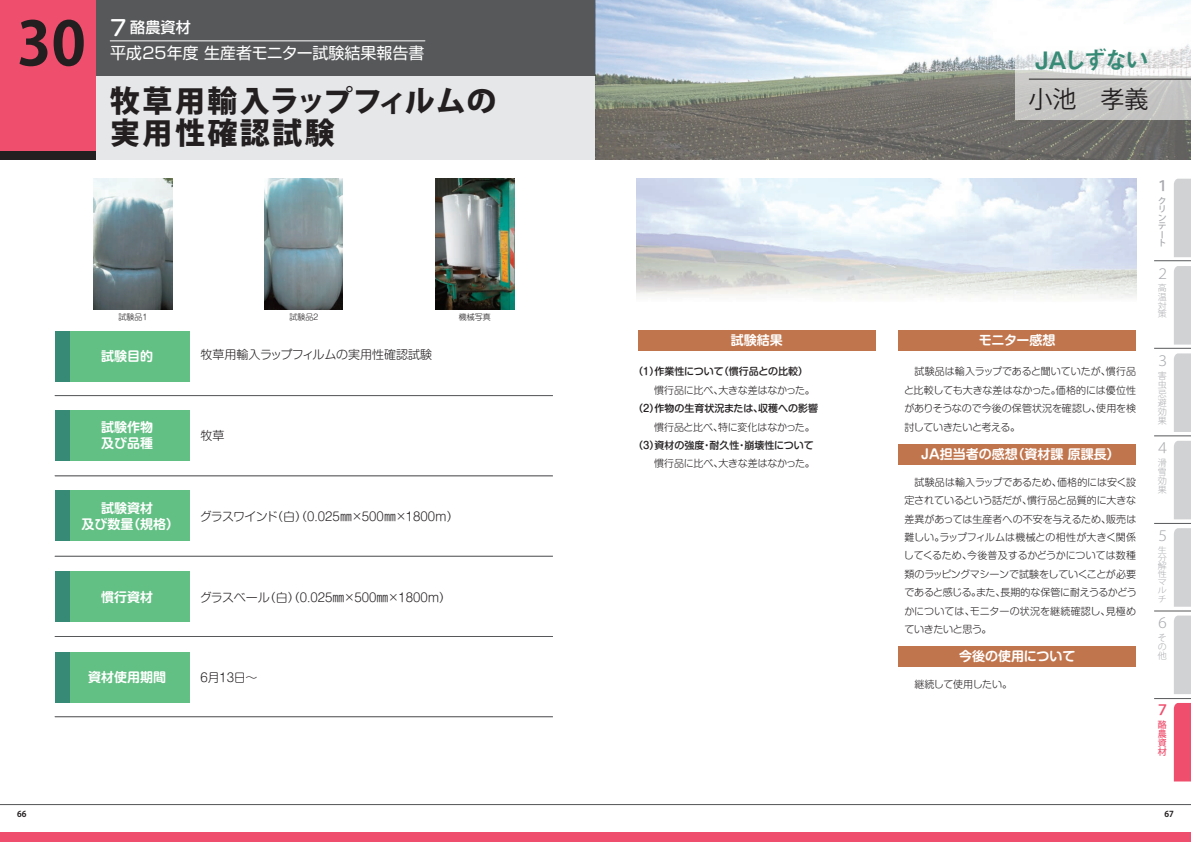
<style>
.page{position:relative;width:1191px;height:842px;background:#fff}
.page>*{position:absolute;margin:0;border:0;box-sizing:border-box;transform-origin:0 0}
.t1{font:700 60px "Koz Go Pro";color:#231f20}
.t2{font:800 30px/32px "Koz Go Pro";letter-spacing:.08em;color:#231f20}
.t3{font:24px "Midashi Go Pro MB31";letter-spacing:-.13em;color:#378b76}
.t4{font:24px "Koz Go Pro";color:#231f20}
.t5{font:16px "Soft Go Std";color:#fff}
.t6{font:500 15.2px "Soft Go Std";color:#fff}
.t7{font:300 14.2px "Koz Go Pro";color:#a8a9ad}
.t8{font:500 14.2px "Koz Go Pro";color:#a8a9ad}
.t9{font:500 14.2px "Koz Go Pro";color:#ef4e6d}
.t10{font:700 13px/16px "Shin M Go Pro De";color:#fff}
.t11{font:300 12px "Shin M Go Pro";color:#231f20}
.t12{font:300 10px/18.4px "Shin M Go Pro";letter-spacing:-.02em;color:#231f20;text-align:justify}
.t13{font:500 10px "Shin M Go Pro";color:#231f20}
.t14{font:300 9px/9px "Koz Go Pro";color:#a8a9ad;text-align:justify}
.t15{font:500 9px/9px "Koz Go Pro";color:#ef4e6d;text-align:justify}
.t16{font:500 8.6px/8.6px "Koz Go Pro";color:#a8a9ad;scale:1.05 1}
.t17{font:300 8.6px/8.6px "Koz Go Pro";color:#a8a9ad;text-align:justify;scale:1.04 1}
.t18{font:700 8.2px "Koz Go Pro";color:#231f20}
.t19{font:300 8.1px/8.1px "Koz Go Pro";color:#a8a9ad;text-align:justify;scale:1.11 1}
.t20{font:300 8px "Shin M Go Pro";color:#231f20}
.s1{font-size:21.5px}
</style>
<div class="page">
<div style="left:0;top:76px;width:595px;height:84px;background:#e6e7e9"></div>
<div style="left:0;top:833px;width:1191px;height:9px;background:#ef4e6d"></div>
<hr style="left:0;top:804px;width:1191px;height:1px;background:#57585a">
<hr style="left:55px;top:395px;width:498px;height:1px;background:#57585a">
<hr style="left:55px;top:476px;width:498px;height:1px;background:#57585a">
<hr style="left:55px;top:556px;width:498px;height:1px;background:#57585a">
<hr style="left:55px;top:636px;width:498px;height:1px;background:#57585a">
<hr style="left:55px;top:717px;width:498px;height:1px;background:#57585a">
<div style="left:67px;top:571px;width:123px;height:50px;background:#63c084"></div>
<div style="left:55px;top:571px;width:14px;height:50px;background:#378b76"></div>
<div style="left:67px;top:652px;width:123px;height:51px;background:#63c084"></div>
<div style="left:55px;top:652px;width:14px;height:51px;background:#378b76"></div>
<div style="left:638px;top:330px;width:237px;height:20px;background:#c1754d"></div>
<div style="left:898px;top:330px;width:238px;height:20px;background:#c1754d"></div>
<div style="left:898px;top:444px;width:238px;height:20px;background:#c1754d"></div>
<div style="left:898px;top:646px;width:238px;height:20px;background:#c1754d"></div>
<div style="left:0;top:0;width:595px;height:76px;background:#57585a"></div>
<img style="left:636px;top:178px;width:500px;height:120px">
<div style="left:0;top:0;width:96px;height:160px;background:#ef4e6d"></div>
<img style="left:595px;top:0;width:596px;height:160px">
<svg style="left:1015px;top:38px;width:176px;height:82px"></svg>
<hr style="left:1029px;top:79px;width:162px;height:1px;background:#231f20">
<div style="left:67px;top:331px;width:123px;height:51px;background:#63c084"></div>
<div style="left:55px;top:331px;width:14px;height:51px;background:#378b76"></div>
<div style="left:67px;top:410px;width:123px;height:51px;background:#63c084"></div>
<div style="left:55px;top:410px;width:14px;height:51px;background:#378b76"></div>
<div style="left:67px;top:490px;width:123px;height:51px;background:#63c084"></div>
<div style="left:55px;top:490px;width:14px;height:51px;background:#378b76"></div>
<svg style="left:1174px;top:179px;width:17px;height:78px"></svg>
<svg style="left:1174px;top:266px;width:17px;height:79px"></svg>
<svg style="left:1174px;top:353px;width:17px;height:79px"></svg>
<svg style="left:1174px;top:441px;width:17px;height:78px"></svg>
<svg style="left:1174px;top:615px;width:17px;height:79px"></svg>
<svg style="left:1174px;top:528px;width:17px;height:79px"></svg>
<svg style="left:1173px;top:703px;width:18px;height:78px"></svg>
<hr style="left:1154px;top:261px;width:37px;height:1px;background:#57585a">
<hr style="left:1154px;top:348px;width:37px;height:1px;background:#57585a">
<hr style="left:1154px;top:436px;width:37px;height:1px;background:#57585a">
<hr style="left:1154px;top:523px;width:37px;height:1px;background:#57585a">
<hr style="left:1154px;top:611px;width:37px;height:1px;background:#57585a">
<hr style="left:1154px;top:698px;width:37px;height:1px;background:#57585a">
<div style="left:0;top:151px;width:96px;height:9px;background:#231f20"></div>
<img style="left:94px;top:178px;width:78px;height:132px">
<img style="left:435px;top:178px;width:79px;height:132px">
<img style="left:265px;top:178px;width:78px;height:132px">
<hr style="left:110px;top:40px;width:315px;height:1px;background:#fff">
<h1 class="t1" style="left:17px;top:5px;width:70px">30</h1>
<h3 class="t6" style="left:110px;top:17px;width:82px"><span class="s1">7</span> 酪農資材</h3>
<h3 class="t5" style="left:110px;top:42px;width:316px">平成２５年度 生産者モニター試験結果報告書</h3>
<h2 class="t2" style="left:110px;top:87px;width:388px">牧草用輸入ラップフィルムの実用性確認試験</h2>
<p class="t20" style="left:119px;top:311px;width:32px">試験品１</p>
<p class="t20" style="left:289px;top:311px;width:32px">試験品２</p>
<p class="t20" style="left:459px;top:311px;width:33px">機械写真</p>
<h3 class="t10" style="left:101px;top:346px;width:53px">試験目的</h3>
<h3 class="t10" style="left:101px;top:418px;width:53px">試験作物及び品種</h3>
<h3 class="t10" style="left:82px;top:498px;width:99px;text-align:center">試験資材<br>及び数量（規格）</h3>
<h3 class="t10" style="left:101px;top:587px;width:53px">慣行資材</h3>
<p class="t11" style="left:200px;top:345px;width:233px">牧草用輸入ラップフィルムの実用性確認試験</p>
<p class="t11" style="left:200px;top:425px;width:25px">牧草</p>
<p class="t11" style="left:200px;top:507px;width:260px">グラスワインド（白）（0.025㎜×500㎜×1800m）</p>
<p class="t11" style="left:200px;top:588px;width:253px">グラスベール（白）（0.025㎜×500㎜×1800m）</p>
<h3 class="t10" style="left:88px;top:668px;width:79px">資材使用期間</h3>
<p class="t11" style="left:200px;top:668px;width:58px">6月13日～</p>
<h3 class="t3" style="left:1035px;top:40px;width:116px">JAしずない</h3>
<h3 class="t4" style="left:1028px;top:83px;width:121px">小池　孝義</h3>
<h3 class="t10" style="left:731px;top:331px;width:53px">試験結果</h3>
<h3 class="t10" style="left:979px;top:331px;width:78px">モニター感想</h3>
<p class="t13" style="left:633px;top:363px;width:176px">（１）作業性について（慣行品との比較）</p>
<p class="t12" style="left:644px;top:380px;width:172px">　慣行品に比べ、大きな差はなかった。</p>
<p class="t13" style="left:633px;top:400px;width:187px">（2）作物の生育状況または、収穫への影響</p>
<p class="t12" style="left:644px;top:416px;width:172px">　慣行品と比べ、特に変化はなかった。</p>
<p class="t13" style="left:633px;top:437px;width:182px">（3）資材の強度・耐久性・崩壊性について</p>
<p class="t12" style="left:644px;top:453px;width:172px">　慣行品に比べ、大きな差はなかった。</p>
<p class="t12" style="left:904px;top:361px;width:234px">　試験品は輸入ラップであると聞いていたが、慣行品と比較しても大きな差はなかった。価格的には優位性がありそうなので今後の保管状況を確認し、使用を検討していきたいと考える。</p>
<h3 class="t10" style="left:921px;top:445px;width:200px">JA担当者の感想（資材課 原課長）</h3>
<p class="t12" style="left:904px;top:472px;width:234px">　試験品は輸入ラップであるため、価格的には安く設定されているという話だが、慣行品と品質的に大きな差異があっては生産者への不安を与えるため、販売は難しい。ラップフィルムは機械との相性が大きく関係してくるため、今後普及するかどうかについては数種類のラッピングマシーンで試験をしていくことが必要であると感じる。また、長期的な保管に耐えうるかどうかについては、モニターの状況を継続確認し、見極めていきたいと思う。</p>
<h3 class="t10" style="left:959px;top:647px;width:118px">今後の使用について</h3>
<p class="t12" style="left:904px;top:674px;width:109px">　継続して使用したい。</p>
<h3 class="t8" style="left:1155px;top:177px;width:10px">１</h3>
<p class="t16" style="left:1158px;top:197px;width:9px">クリンテート</p>
<h3 class="t7" style="left:1155px;top:264px;width:12px">２</h3>
<p class="t17" style="left:1158px;top:284px;width:10px">高温対策</p>
<h3 class="t7" style="left:1155px;top:351px;width:12px">３</h3>
<p class="t14" style="left:1158px;top:371px;width:10px">害虫忌避効果</p>
<h3 class="t7" style="left:1155px;top:439px;width:13px">４</h3>
<p class="t14" style="left:1158px;top:459px;width:10px">滑雪効果</p>
<h3 class="t7" style="left:1155px;top:526px;width:12px">５</h3>
<p class="t19" style="left:1158px;top:546px;width:9px">生分解性マルチ</p>
<h3 class="t7" style="left:1155px;top:613px;width:12px">６</h3>
<p class="t14" style="left:1158px;top:633px;width:10px">その他</p>
<h3 class="t9" style="left:1155px;top:701px;width:12px">７</h3>
<p class="t15" style="left:1158px;top:721px;width:10px">酪農資材</p>
<p class="t18" style="left:17px;top:809px;width:11px">66</p>
<p class="t18" style="left:1164px;top:809px;width:11px">67</p>
</div>
